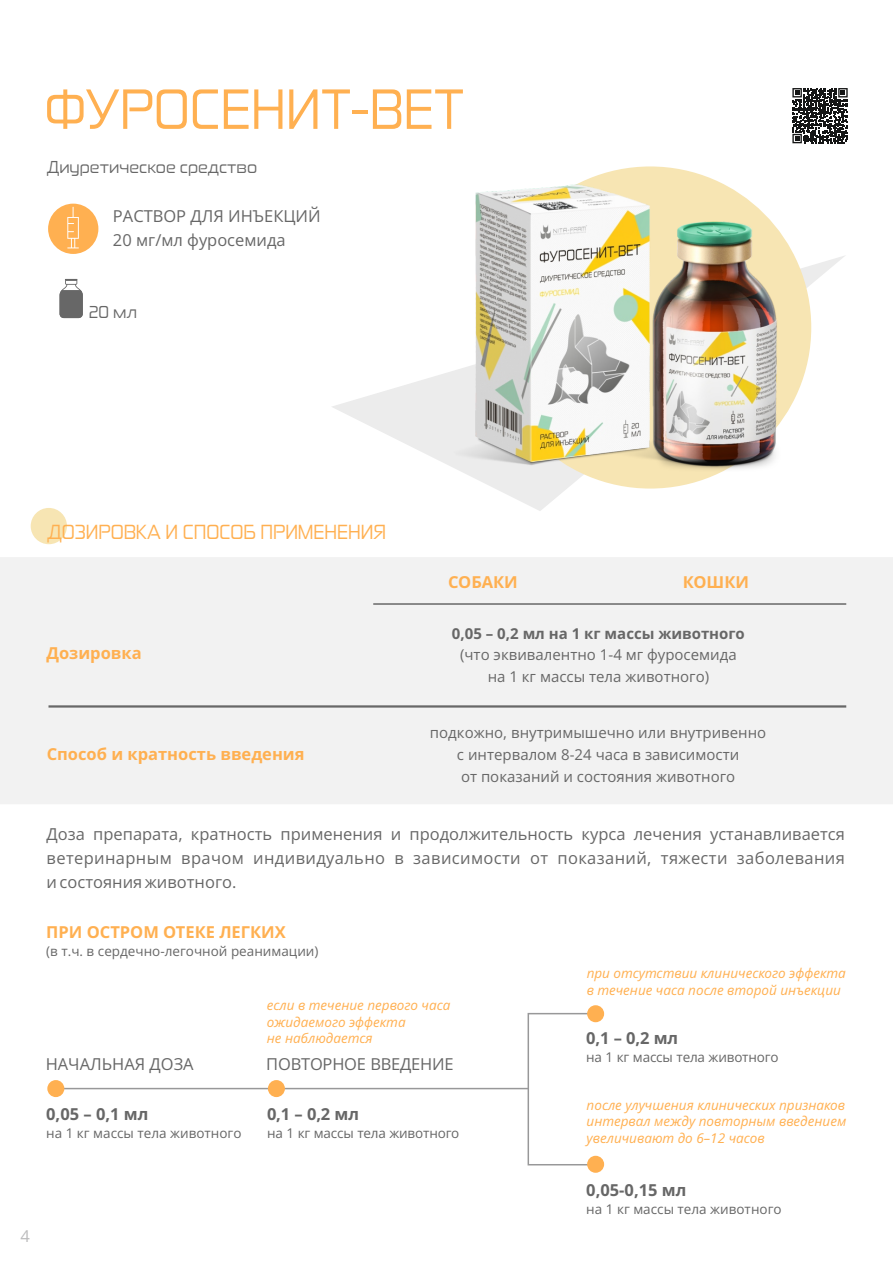
<style>
.page{position:relative;width:893px;height:1263px;background:#fff}
.page>*{position:absolute;margin:0;border:0;box-sizing:border-box;transform-origin:0 0}
.t1{font:54px "Zekton Rg";color:#ffb051}
.t2{font:19.5px "Zekton Rg";color:#ffb051}
.t3{font:16.5px/23.9px "Open Sans";color:#676767}
.t4{font:700 16.5px "Open Sans";color:#ffb051}
.t5{font:700 16.5px "Open Sans";color:#676767}
.t6{font:16.5px "Zekton Rg";color:#676767}
.t7{font:16.5px "Open Sans";color:#bcbcbd}
.t8{font:15px/21.6px "Open Sans";color:#676767;text-align:center}
.t9{font:700 15px "Open Sans";color:#676767}
.t10{font:italic 13.5px/16.5px "Open Sans";color:#ffb051}
.t11{font:13.5px "Open Sans";color:#676767}
</style>
<div class="page">
<svg style="left:332px;top:255px;width:513px;height:256px"></svg>
<div style="left:489px;top:166px;width:322px;height:323px;background:#f7e5b3;border-radius:50%"></div>
<svg style="left:60px;top:279px;width:23px;height:39px"></svg>
<div style="left:48px;top:204px;width:50px;height:50px;background:#ffb051;border-radius:50%"></div>
<svg style="left:67px;top:207px;width:12px;height:41px"></svg>
<svg style="left:792px;top:88px;width:56px;height:55px"></svg>
<img style="left:450px;top:168px;width:331px;height:332px">
<div style="left:31px;top:508px;width:36px;height:36px;background:#f7e5b3;border-radius:50%"></div>
<div style="left:0;top:557px;width:893px;height:247px;background:#f2f2f2"></div>
<hr style="left:48px;top:705px;width:798px;height:3px;background:#686868">
<hr style="left:373px;top:603px;width:473px;height:2px;background:#686868">
<hr style="left:56px;top:1088px;width:472px;height:1px;background:#989899">
<div style="left:268px;top:1080px;width:17px;height:17px;background:#ffb051;border-radius:50%"></div>
<div style="left:47px;top:1080px;width:17px;height:17px;background:#ffb051;border-radius:50%"></div>
<div style="left:528px;top:1013px;width:70px;height:152px;border:2px solid #989899"></div>
<div style="left:587px;top:1005px;width:17px;height:17px;background:#ffb051;border-radius:50%"></div>
<div style="left:587px;top:1156px;width:17px;height:17px;background:#ffb051;border-radius:50%"></div>
<h1 class="t1" style="left:45px;top:86px;width:421px">ФУРОСЕНИТ-ВЕТ</h1>
<p class="t6" style="left:47px;top:160px;width:212px">Диуретическое средство</p>
<p class="t3" style="left:113px;top:203px;width:209px">РАСТВОР ДЛЯ ИНЪЕКЦИЙ<br>20 мг/мл фуросемида</p>
<p class="t6" style="left:89px;top:305px;width:50px">20 мл</p>
<p class="t2" style="left:47px;top:524px;width:340px">ДОЗИРОВКА И СПОСОБ ПРИМЕНЕНИЯ</p>
<p class="t4" style="left:46px;top:647px;width:97px">Дозировка</p>
<p class="t4" style="left:448px;top:575px;width:71px">СОБАКИ</p>
<p class="t4" style="left:683px;top:575px;width:68px">КОШКИ</p>
<p class="t9" style="left:452px;top:627px;width:294px">0,05 – 0,2 мл на 1 кг массы животного</p>
<p class="t8" style="left:460px;top:643px;width:278px">(что эквивалентно 1-4 мг фуросемида на 1 кг массы тела животного)</p>
<p class="t4" style="left:47px;top:747px;width:259px">Способ и кратность введения</p>
<p class="t8" style="left:430px;top:722px;width:338px">подкожно, внутримышечно или внутривенно с интервалом 8-24 часа в зависимости<br>от показаний и состояния животного</p>
<p class="t7" style="left:20px;top:1224px;width:11px">4</p>
<p class="t3" style="left:47px;top:822px;width:800px;text-align:justify">Доза препарата, кратность применения и продолжительность курса лечения устанавливается ветеринарным врачом индивидуально в зависимости от показаний, тяжести заболевания и состояния животного.</p>
<p class="t4" style="left:46px;top:925px;width:241px">ПРИ ОСТРОМ ОТЕКЕ ЛЕГКИХ</p>
<p class="t11" style="left:46px;top:941px;width:274px">(в т.ч. в сердечно-легочной реанимации)</p>
<p class="t3" style="left:46px;top:1052px;width:149px">НАЧАЛЬНАЯ ДОЗА</p>
<p class="t5" style="left:46px;top:1107px;width:104px">0,05 – 0,1 мл</p>
<p class="t11" style="left:46px;top:1123px;width:197px">на 1 кг массы тела животного</p>
<p class="t10" style="left:267px;top:998px;width:185px">если в течение первого часа ожидаемого эффекта<br>не наблюдается</p>
<p class="t3" style="left:266px;top:1052px;width:189px">ПОВТОРНОЕ ВВЕДЕНИЕ</p>
<p class="t5" style="left:267px;top:1107px;width:93px">0,1 – 0,2 мл</p>
<p class="t11" style="left:267px;top:1124px;width:194px">на 1 кг массы тела животного</p>
<p class="t10" style="left:587px;top:966px;width:261px">при отсутствии клинического эффекта в течение часа после второй инъекции</p>
<p class="t5" style="left:586px;top:1032px;width:93px">0,1 – 0,2 мл</p>
<p class="t11" style="left:586px;top:1048px;width:194px">на 1 кг массы тела животного</p>
<p class="t10" style="left:587px;top:1098px;width:261px;text-align:justify">после улучшения клинических признаков интервал между повторным введением увеличивают до 6–12 часов</p>
<p class="t5" style="left:586px;top:1183px;width:102px">0,05-0,15 мл</p>
<p class="t11" style="left:586px;top:1199px;width:197px">на 1 кг массы тела животного</p>
</div>
